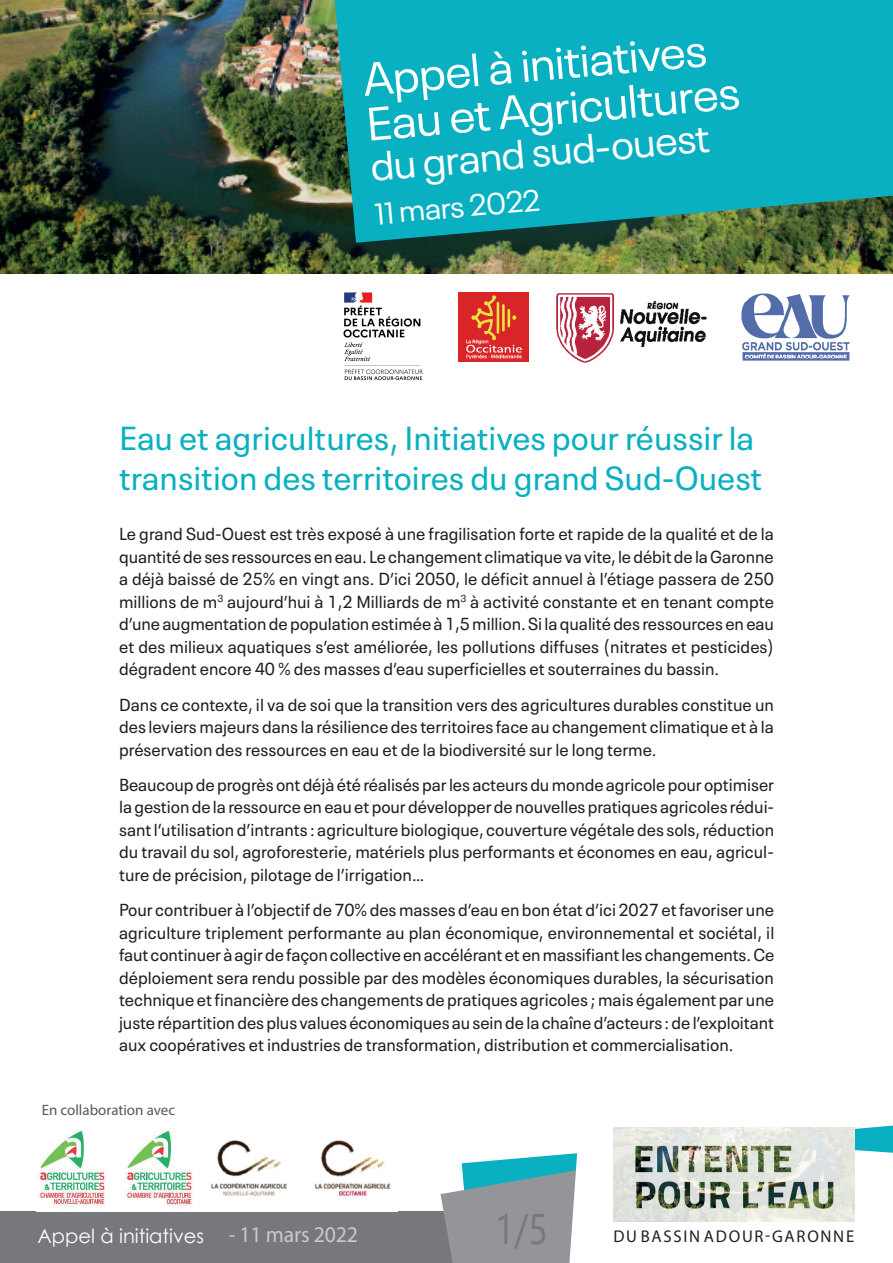
<style>
.page{position:relative;width:893px;height:1263px;background:#fff}
.page>*{position:absolute;margin:0;border:0;box-sizing:border-box;transform-origin:0 0}
.t1{font:46.35px/45px "Neue Plak";color:#fff}
.t2{font:42.75px "Segoe UI";color:#76787b;scale:.81 1}
.t3{font:40.5px "Neue Plak";color:#fff}
.t4{font:33px/40.5px "Neue Plak Text";color:#09b0c1}
.t5{font:30px "Neue Plak";color:#fff}
.t6{font:19.5px "Century Gothic";color:#fff}
.t7{font:17.25px/22.5px "Neue Plak Text";color:#231f20;text-align:justify}
.t8{font:17.1px "Myriad Pro";letter-spacing:.105em;color:#231f20}
.t9{font:15px "Myriad Pro";color:#57585a}
.s1{font-family:"Myriad Pro";font-size:22.5px}
</style>
<div class="page">
<div style="left:0;top:1211px;width:893px;height:52px;background:#76787b"></div>
<svg style="left:440px;top:1131px;width:453px;height:132px"></svg>
<img style="left:613px;top:1127px;width:241px;height:95px">
<img style="left:0;top:0;width:893px;height:273px">
<svg style="left:335px;top:0;width:558px;height:243px;background:#0fa5b0"></svg>
<img style="left:459px;top:293px;width:70px;height:69px">
<img style="left:556px;top:293px;width:151px;height:70px">
<img style="left:741px;top:293px;width:109px;height:68px">
<img style="left:343px;top:292px;width:80px;height:89px">
<img style="left:37px;top:1130px;width:354px;height:78px">
<h1 class="t1" style="left:361px;top:53px;width:375px;rotate:-5deg">Appel à initiatives<br>Eau et Agricultures</h1>
<h3 class="t3" style="left:368px;top:136px;width:341px;rotate:-5deg">du grand sud-ouest</h3>
<h3 class="t5" style="left:373px;top:191px;width:167px;rotate:-5deg">11 mars 2022</h3>
<h3 class="t4" style="left:119px;top:415px;width:645px">Eau et agricultures, Initiatives pour réussir la transition des territoires du grand Sud-Ouest</h3>
<p class="t7" style="left:119px;top:521px;width:657px">Le grand Sud-Ouest est très exposé à une fragilisation forte et rapide de la qualité et de la quantité de ses ressources en eau. Le changement climatique va vite, le débit de la Garonne a déjà baissé de 25% en vingt ans. D’ici 2050, le déficit annuel à l’étiage passera de 250 millions de m<sup>3</sup> aujourd’hui à 1,2 Milliards de m<sup>3</sup> à activité constante et en tenant compte d’une augmentation de population estimée à 1,5 million. Si la qualité des ressources en eau et des milieux aquatiques s’est améliorée, les pollutions diffuses (nitrates et pesticides) dégradent encore 40 % des masses d’eau superficielles et souterraines du bassin.</p>
<p class="t7" style="left:119px;top:691px;width:656px">Dans ce contexte, il va de soi que la transition vers des agricultures durables constitue un des leviers majeurs dans la résilience des territoires face au changement climatique et à la préservation des ressources en eau et de la biodiversité sur le long terme.</p>
<p class="t7" style="left:119px;top:772px;width:657px">Beaucoup de progrès ont déjà été réalisés par les acteurs du monde agricole pour optimiser la gestion de la ressource en eau et pour développer de nouvelles pratiques agricoles rédui&shy;sant l’utilisation d’intrants : agriculture biologique, couverture végétale des sols, réduction du travail du sol, agroforesterie, matériels plus performants et économes en eau, agricul&shy;ture de précision, pilotage de l’irrigation…</p>
<p class="t7" style="left:119px;top:897px;width:657px">Pour contribuer à l’objectif de 70% des masses d’eau en bon état d’ici 2027 et favoriser une agriculture triplement performante au plan économique, environnemental et sociétal, il faut continuer à agir de façon collective en accélérant et en massifiant les changements. Ce déploiement sera rendu possible par des modèles économiques durables, la sécurisation technique et financière des changements de pratiques agricoles ; mais également par une juste répartition des plus values économiques au sein de la chaîne d’acteurs : de l’exploitant aux coopératives et industries de transformation, distribution et commercialisation.</p>
<p class="t9" style="left:42px;top:1100px;width:135px">En collaboration avec</p>
<p class="t6" style="left:37px;top:1222px;width:322px">Appel à initiatives <span class="s1">- 11 mars 2022</span></p>
<h2 class="t2" style="left:495px;top:1188px;width:66px">1/5</h2>
<p class="t8" style="left:613px;top:1226px;width:242px">DU BASSIN ADOUR-GARONNE</p>
</div>
